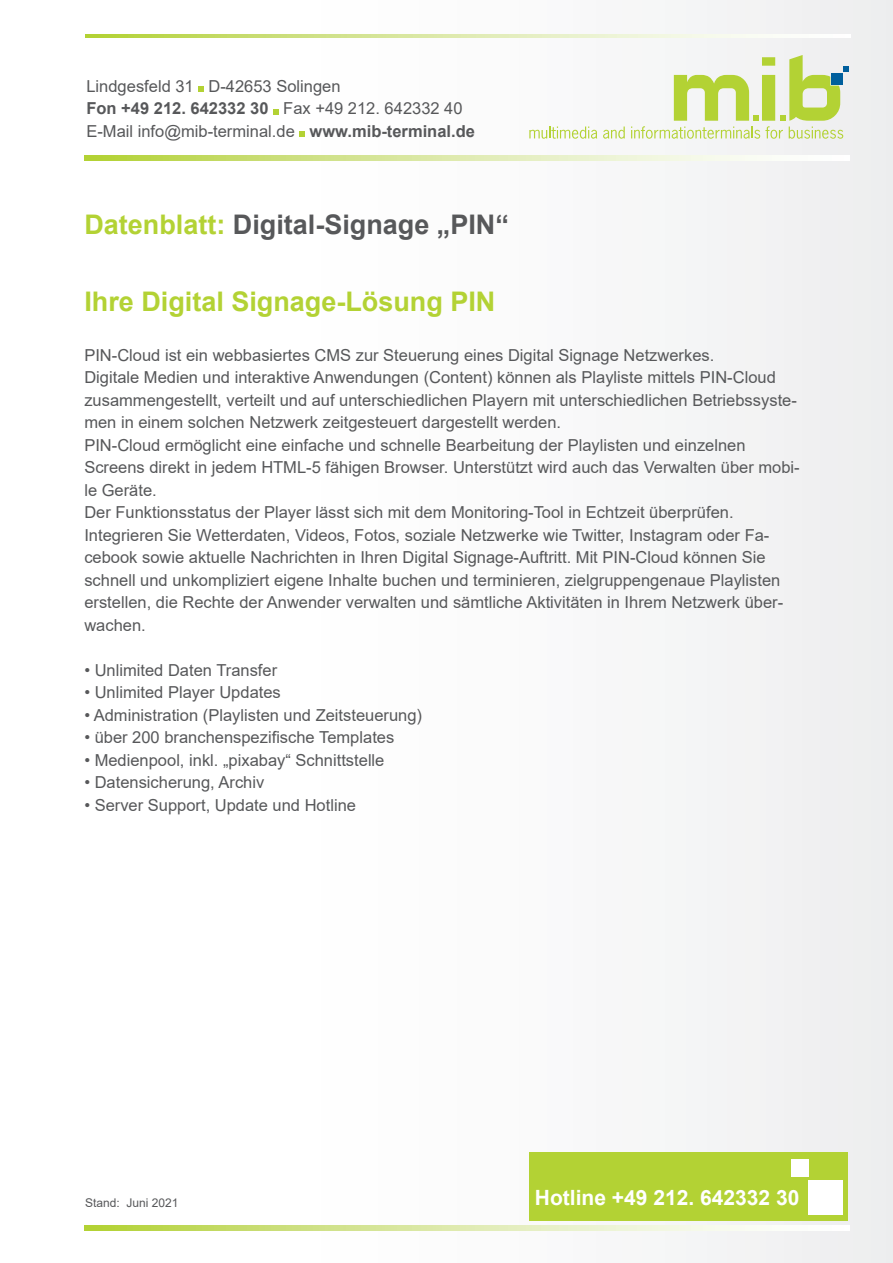
<style>
.page{position:relative;width:893px;height:1263px;background:#fff}
.page>*{position:absolute;margin:0;border:0;box-sizing:border-box;transform-origin:0 0}
.t1{font:700 27px "Arial";color:#57585a}
.t2{font:700 27px "Arial";color:#b3d234}
.t3{font:700 21px "Arial";color:#fff}
.t4{font:16.5px/22.5px "Arial";color:#57585a}
.t5{font:700 16.5px "Arial";color:#57585a}
.t6{font:12px "Arial";color:#57585a}
.s1{font-weight:400}
.s2{font-weight:700}
.s3{color:#b3d234}
</style>
<div class="page">
<div style="left:259px;top:0;width:634px;height:1263px;background:#f9f9fa"></div>
<svg style="left:529px;top:127px;width:68px;height:12px"></svg>
<svg style="left:603px;top:127px;width:22px;height:12px"></svg>
<svg style="left:631px;top:55px;width:217px;height:84px"></svg>
<svg style="left:85px;top:156px;width:648px;height:4px"></svg>
<svg style="left:198px;top:86px;width:6px;height:6px"></svg>
<svg style="left:273px;top:109px;width:6px;height:5px"></svg>
<svg style="left:299px;top:131px;width:6px;height:6px"></svg>
<svg style="left:86px;top:34px;width:648px;height:3px"></svg>
<div style="left:529px;top:1152px;width:319px;height:68px;background:#b3d234"></div>
<div style="left:808px;top:1180px;width:35px;height:35px;background:#fff"></div>
<div style="left:791px;top:1159px;width:18px;height:18px;background:#fff"></div>
<svg style="left:85px;top:1226px;width:648px;height:4px"></svg>
<p class="t4" style="left:86px;top:75px;width:256px">Lindgesfeld 31 D-42653 Solingen</p>
<p class="t5" style="left:86px;top:97px;width:378px">Fon +49 212. 642332 30 <span class="s1">Fax +49 212. 642332 40</span></p>
<p class="t4" style="left:86px;top:120px;width:390px">E-Mail info@mib-terminal.de <span class="s2">www.mib-terminal.de</span></p>
<h1 class="t1" style="left:84px;top:205px;width:426px"><span class="s3">Datenblatt:</span> Digital-Signage „PIN“</h1>
<p class="t2" style="left:84px;top:283px;width:413px">Ihre Digital Signage-Lösung PIN</p>
<p class="t4" style="left:84px;top:344px;width:631px">PIN-Cloud ist ein webbasiertes CMS zur Steuerung eines Digital Signage Netzwerkes.</p>
<p class="t4" style="left:84px;top:366px;width:714px">Digitale Medien und interaktive Anwendungen (Content) können als Playliste mittels PIN-Cloud zusammengestellt, verteilt und auf unterschiedlichen Playern mit unterschiedlichen Betriebssyste&shy;men in einem solchen Netzwerk zeitgesteuert dargestellt werden.</p>
<p class="t4" style="left:84px;top:434px;width:663px">PIN-Cloud ermöglicht eine einfache und schnelle Bearbeitung der Playlisten und einzelnen</p>
<p class="t4" style="left:84px;top:456px;width:717px">Screens direkt in jedem HTML-5 fähigen Browser. Unterstützt wird auch das Verwalten über mobi&shy;le Geräte.</p>
<p class="t4" style="left:84px;top:501px;width:651px">Der Funktionsstatus der Player lässt sich mit dem Monitoring-Tool in Echtzeit überprüfen.</p>
<p class="t4" style="left:84px;top:524px;width:700px">Integrieren Sie Wetterdaten, Videos, Fotos, soziale Netzwerke wie Twitter, Instagram oder Fa&shy;cebook sowie aktuelle Nachrichten in Ihren Digital Signage-Auftritt. Mit PIN-Cloud können Sie schnell und unkompliziert eigene Inhalte buchen und terminieren, zielgruppengenaue Playlisten erstellen, die Rechte der Anwender verwalten und sämtliche Aktivitäten in Ihrem Netzwerk über&shy;wachen.</p>
<p class="t4" style="left:84px;top:659px;width:194px">• Unlimited Daten Transfer</p>
<p class="t4" style="left:84px;top:681px;width:198px">• Unlimited Player Updates</p>
<p class="t4" style="left:84px;top:704px;width:339px">• Administration (Playlisten und Zeitsteuerung)</p>
<p class="t4" style="left:84px;top:726px;width:311px">• über 200 branchenspezifische Templates</p>
<p class="t4" style="left:84px;top:749px;width:302px">• Medienpool, inkl. „pixabay“ Schnittstelle</p>
<p class="t4" style="left:84px;top:771px;width:182px">• Datensicherung, Archiv</p>
<p class="t4" style="left:84px;top:794px;width:273px">• Server Support, Update und Hotline</p>
<p class="t6" style="left:85px;top:1194px;width:95px">Stand: Juni 2021</p>
<p class="t3" style="left:535px;top:1183px;width:266px">Hotline +49 212. 642332 30</p>
</div>
